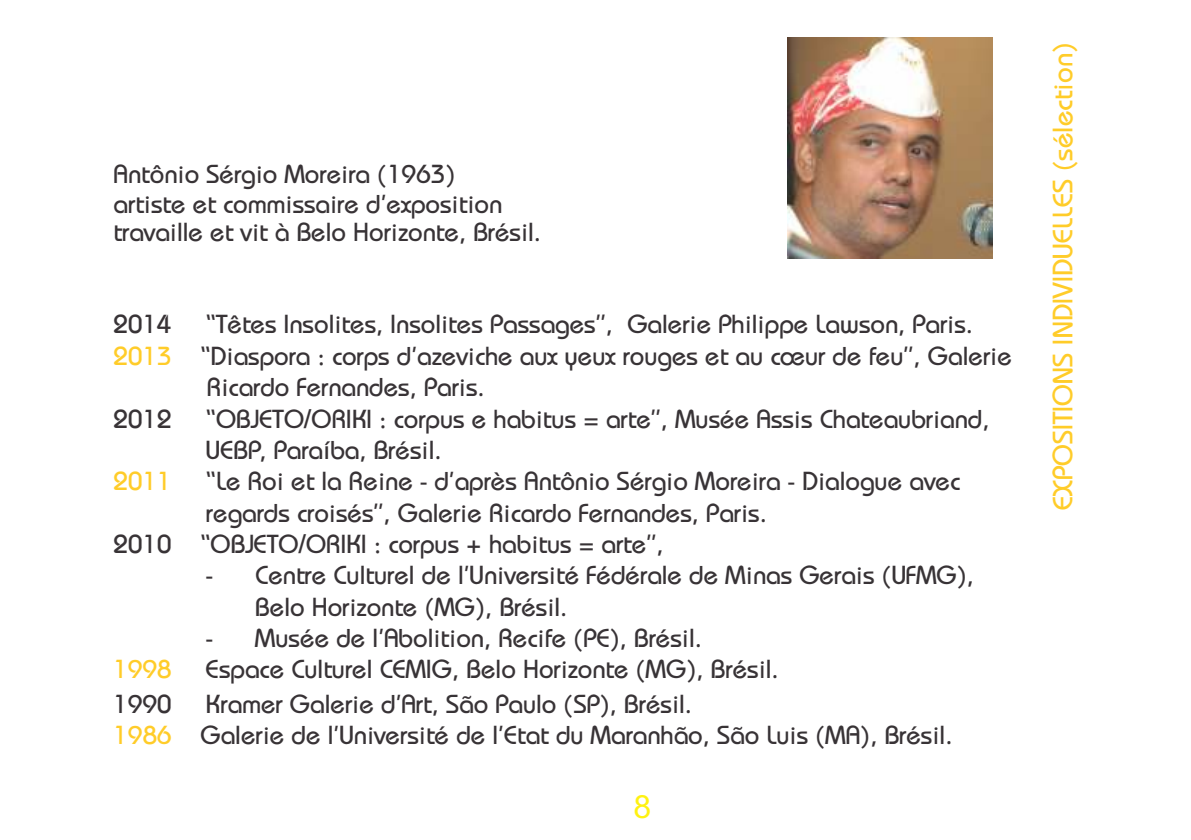
<style>
.page{position:relative;width:1191px;height:840px;background:#fff}
.page>*{position:absolute;margin:0;border:0;box-sizing:border-box;transform-origin:0 0}
.t1{font:32px "Arial";color:#fff212}
.t2{font:28px "Bauhaus";color:#ffcc29}
.t3{font:26px/31.4px "Bauhaus";color:#383336}
.t4{font:26px "Bauhaus";color:#ffcc29}
.s1{color:#ffcc29}
</style>
<div class="page">
<img style="left:788px;top:38px;width:204px;height:220px">
<p class="t3" style="left:114px;top:162px;width:429px;line-height:29px">Antônio Sérgio Moreira (1963)<br>artiste et commissaire d’exposition travaille et vit à Belo Horizonte, Brésil.</p>
<p class="t3" style="left:114px;top:311px;width:60px">2014</p>
<p class="t3" style="left:206px;top:311px;width:768px">“Têtes Insolites, Insolites Passages”, Galerie Philippe Lawson, Paris.</p>
<p class="t3" style="left:114px;top:342px;width:900px"><span class="s1">2013</span> “Diaspora : corps d'azeviche aux yeux rouges et au cœur de feu”, Galerie</p>
<p class="t3" style="left:207px;top:374px;width:279px">Ricardo Fernandes, Paris.</p>
<p class="t3" style="left:114px;top:405px;width:60px">2012</p>
<p class="t3" style="left:206px;top:405px;width:785px">“OBJETO/ORIKI : corpus e habitus = arte”, Musée Assis Chateaubriand,<br>UEBP, Paraíba, Brésil.</p>
<p class="t4" style="left:114px;top:471px;width:60px">2011</p>
<p class="t3" style="left:206px;top:468px;width:755px">“Le Roi et la Reine - d'après Antônio Sérgio Moreira - Dialogue avec</p>
<p class="t3" style="left:206px;top:499px;width:562px">regards croisés”, Galerie Ricardo Fernandes, Paris.</p>
<p class="t3" style="left:114px;top:530px;width:551px">2010 “OBJETO/ORIKI : corpus + habitus = arte”,</p>
<p class="t3" style="left:255px;top:562px;width:720px;text-indent:-49px">- Centre Culturel de l'Université Fédérale de Minas Gerais (UFMG),<br>Belo Horizonte (MG), Brésil.</p>
<p class="t3" style="left:206px;top:624px;width:498px">- Musée de l'Abolition, Recife (PE), Brésil.</p>
<p class="t4" style="left:114px;top:659px;width:60px">1998</p>
<p class="t3" style="left:206px;top:656px;width:574px">Espace Culturel CEMIG, Belo Horizonte (MG), Brésil.</p>
<p class="t3" style="left:114px;top:690px;width:60px">1990</p>
<p class="t3" style="left:114px;top:690px;width:840px;text-indent:92px">Kramer Galerie d'Art, São Paulo (SP), Brésil.<br><span class="s1">1986</span> Galerie de l'Université de l'Etat du Maranhão, São Luis (MA), Brésil.</p>
<p class="t1" style="left:633px;top:794px;width:19px">8</p>
<p class="t2" style="left:1052px;top:510px;width:469px;rotate:-90deg">EXPOSITIONS INDIVIDUELLES (sélection)</p>
</div>
